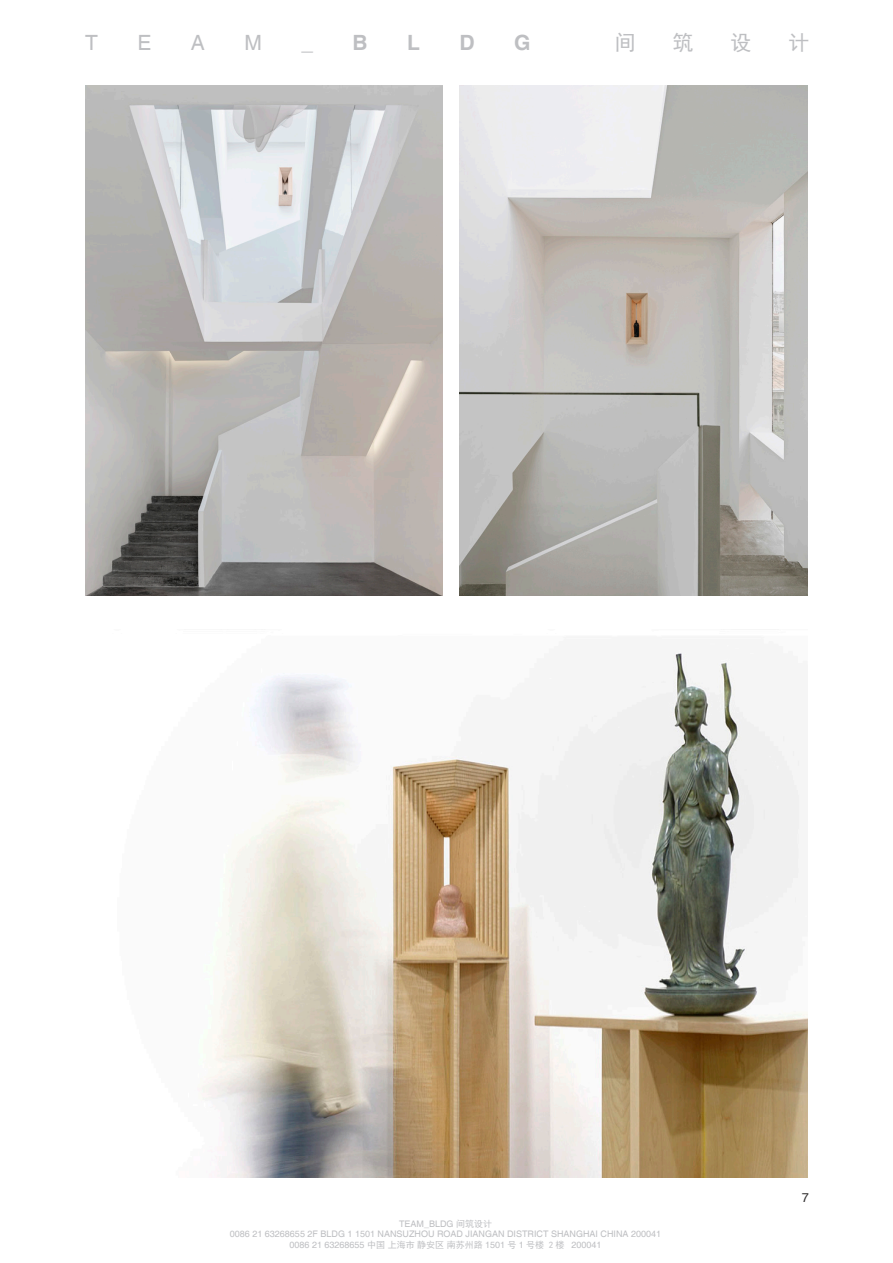
<style>
.page{position:relative;width:893px;height:1263px;background:#fff}
.page>*{position:absolute;margin:0;border:0;box-sizing:border-box;transform-origin:0 0}
.t1{font:21px "Helvetica";color:#bebfc2}
.t2{font:700 21px "Helvetica";color:#bebfc2}
.t3{font:21px "Sim Hei";color:#bebfc2}
.t4{font:12.75px "Helvetica";color:#312f30}
.t5{font:9px/10.8px "Helvetica";color:#bebfc2;text-align:center}
.s1{font-family:"Sim Hei"}
</style>
<div class="page">
<img style="left:85px;top:85px;width:357px;height:510px">
<img style="left:201px;top:653px;width:607px;height:525px">
<img style="left:459px;top:85px;width:349px;height:510px">
<h1 class="t1" style="left:85px;top:31px;width:14px">T</h1>
<h1 class="t1" style="left:137px;top:31px;width:16px">E</h1>
<h1 class="t1" style="left:191px;top:31px;width:16px">A</h1>
<h1 class="t1" style="left:244px;top:31px;width:19px">M</h1>
<h1 class="t1" style="left:301px;top:31px;width:13px">_</h1>
<h1 class="t2" style="left:353px;top:30px;width:17px">B</h1>
<h1 class="t2" style="left:407px;top:30px;width:14px">L</h1>
<h1 class="t2" style="left:460px;top:30px;width:17px">D</h1>
<h1 class="t2" style="left:514px;top:30px;width:18px">G</h1>
<h1 class="t3" style="left:615px;top:32px;width:22px">间</h1>
<h1 class="t3" style="left:673px;top:32px;width:22px">筑</h1>
<h1 class="t3" style="left:730px;top:32px;width:22px">设</h1>
<h1 class="t3" style="left:788px;top:32px;width:22px">计</h1>
<h2 class="t4" style="left:802px;top:1190px;width:9px">7</h2>
<p class="t5" style="left:230px;top:1218px;width:433px">TEAM_BLDG <span class="s1">间筑设计<br></span>0086 21 63268655 2F BLDG 1 1501 NANSUZHOU ROAD JIANGAN DISTRICT SHANGHAI CHINA 200041<br>0086 21 63268655 <span class="s1">中国上海市静安区南苏州路</span> 1501 <span class="s1">号</span> 1 <span class="s1">号楼 2 楼</span> 200041</p>
</div>
